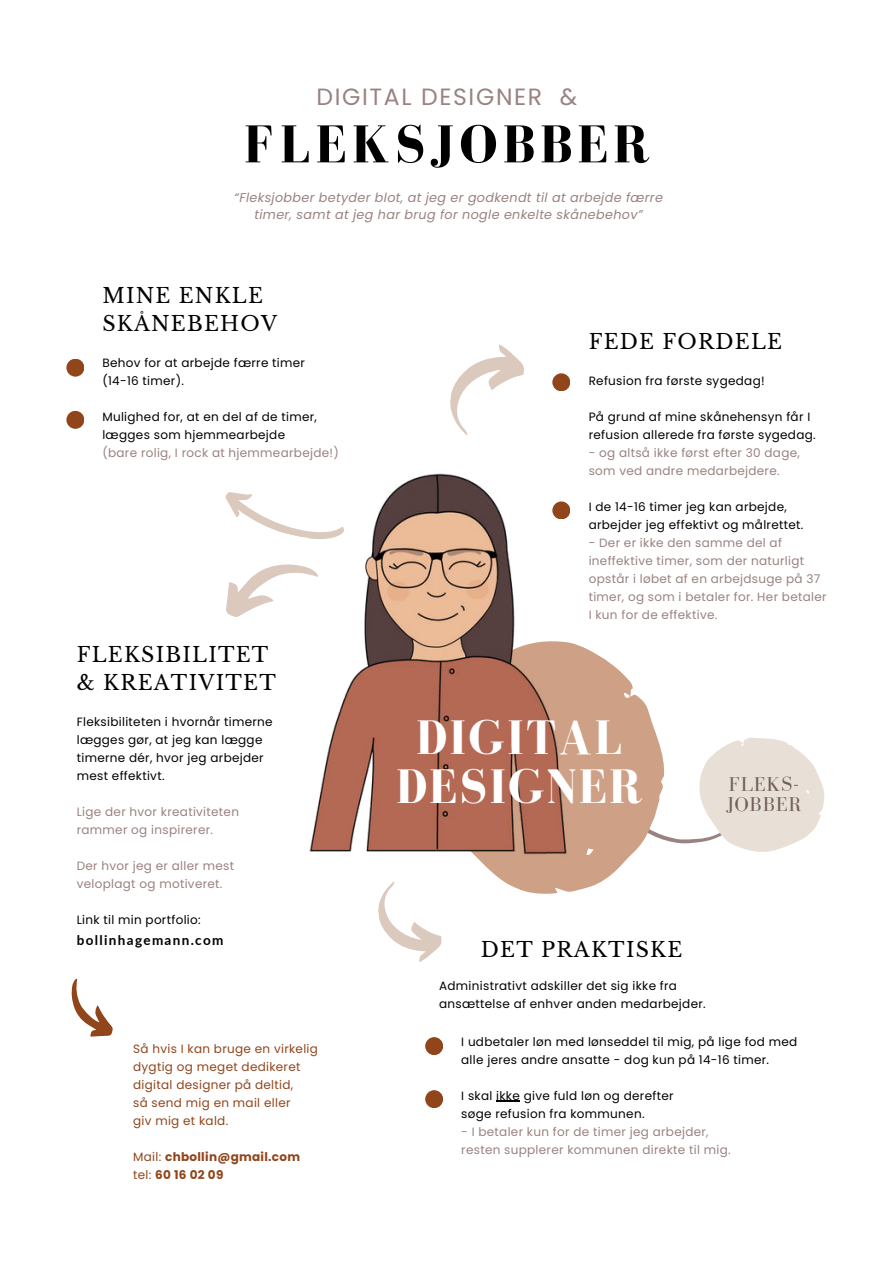
<style>
.page{position:relative;width:894px;height:1264px;background:#fff}
.page>*{position:absolute;margin:0;border:0;box-sizing:border-box;transform-origin:0 0}
.t1{font:700 54.75px "Bodoni FLF";letter-spacing:.09em;color:#000}
.t2{font:700 49.8px/49.3px "Bodoni FLF";letter-spacing:.04em;color:#fff;text-align:center}
.t3{font:23.55px "Poppins";letter-spacing:.07em;color:#998281}
.t4{font:20.7px/20.2px "Bodoni FLF";letter-spacing:.04em;color:#725e5d}
.t5{font:20.55px/28.2px "Libre Baskerville";letter-spacing:.06em;color:#000}
.t6{font:700 13.5px "Lato";letter-spacing:.1em;color:#000}
.t7{font:italic 12.75px/17px "Poppins";letter-spacing:.025em;color:#998281;text-align:center}
.t8{font:12px/18px "Poppins";letter-spacing:.025em;color:#000}
.t9{font:12px/18px "Poppins";letter-spacing:.025em;color:#998281}
.t10{font:12px/18px "Poppins";letter-spacing:.025em;color:#91451b}
.t11{font:700 12px/18px "Poppins";letter-spacing:.025em;color:#91451b}
.s1{font-weight:400}
</style>
<div class="page">
<svg style="left:576px;top:644px;width:81px;height:247px;fill:#cea086"></svg>
<img style="left:309px;top:473px;width:267px;height:421px">
<svg style="left:540px;top:736px;width:284px;height:116px"></svg>
<svg style="left:226px;top:563px;width:92px;height:54px"></svg>
<svg style="left:225px;top:492px;width:119px;height:47px"></svg>
<svg style="left:377px;top:881px;width:65px;height:81px"></svg>
<svg style="left:450px;top:344px;width:74px;height:91px"></svg>
<svg style="left:71px;top:978px;width:42px;height:58px"></svg>
<svg style="left:496px;top:1100px;width:24px;height:1px"></svg>
<div style="left:552px;top:373px;width:18px;height:18px;background:#91451b;border-radius:50%"></div>
<div style="left:552px;top:501px;width:18px;height:18px;background:#91451b;border-radius:50%"></div>
<div style="left:66px;top:359px;width:18px;height:17px;background:#91451b;border-radius:50%"></div>
<div style="left:66px;top:411px;width:18px;height:18px;background:#91451b;border-radius:50%"></div>
<div style="left:425px;top:1037px;width:18px;height:18px;background:#91451b;border-radius:50%"></div>
<div style="left:425px;top:1090px;width:18px;height:18px;background:#91451b;border-radius:50%"></div>
<h3 class="t3" style="left:316px;top:83px;width:262px">DIGITAL DESIGNER &amp;</h3>
<h1 class="t1" style="left:244px;top:114px;width:407px">FLEKSJOBBER</h1>
<p class="t7" style="left:234px;top:189px;width:430px">“Fleksjobber betyder blot, at jeg er godkendt til at arbejde færre timer, samt at jeg har brug for nogle enkelte skånebehov”</p>
<h3 class="t5" style="left:102px;top:281px;width:176px">MINE ENKLE<br>SKÅNEBEHOV</h3>
<p class="t8" style="left:102px;top:354px;width:204px">Behov for at arbejde færre timer (14-16 timer).</p>
<p class="t8" style="left:102px;top:408px;width:216px">Mulighed for, at en del af de timer, lægges som hjemmearbejde</p>
<p class="t9" style="left:102px;top:444px;width:238px">(bare rolig, I rock at hjemmearbejde!)</p>
<h3 class="t5" style="left:77px;top:640px;width:200px">FLEKSIBILITET &amp; KREATIVITET</h3>
<p class="t8" style="left:77px;top:713px;width:197px">Fleksibiliteten i hvornår timerne lægges gør, at jeg kan lægge timerne dér, hvor jeg arbejder mest effektivt.</p>
<p class="t9" style="left:77px;top:803px;width:164px">Lige der hvor kreativiteten rammer og inspirerer.</p>
<p class="t9" style="left:77px;top:857px;width:159px">Der hvor jeg er aller mest veloplagt og motiveret.</p>
<p class="t8" style="left:77px;top:911px;width:125px">Link til min portfolio:</p>
<p class="t6" style="left:77px;top:930px;width:148px">bollinhagemann.com</p>
<p class="t10" style="left:133px;top:1039px;width:186px">Så hvis I kan bruge en virkelig dygtig og meget dedikeret digital designer på deltid,<br>så send mig en mail eller<br>giv mig et kald.</p>
<p class="t11" style="left:133px;top:1147px;width:168px"><span class="s1">Mail:</span> chbollin@gmail.com <span class="s1">tel:</span> 60 16 02 09</p>
<h3 class="t5" style="left:588px;top:328px;width:195px">FEDE FORDELE</h3>
<p class="t8" style="left:588px;top:371px;width:177px">Refusion fra første sygedag!</p>
<p class="t8" style="left:588px;top:407px;width:228px">På grund af mine skånehensyn får I refusion allerede fra første sygedag.</p>
<p class="t9" style="left:588px;top:443px;width:213px">- og altså ikke først efter 30 dage, som ved andre medarbejdere.</p>
<p class="t8" style="left:588px;top:497px;width:216px">I de 14-16 timer jeg kan arbejde, arbejder jeg effektivt og målrettet.</p>
<p class="t9" style="left:588px;top:533px;width:239px">- Der er ikke den samme del af ineffektive timer, som der naturligt opstår i løbet af en arbejdsuge på 37 timer, og som i betaler for. Her betaler<br>I kun for de effektive.</p>
<h2 class="t2" style="left:396px;top:714px;width:248px">DIGITAL<br>DESIGNER</h2>
<h3 class="t4" style="left:725px;top:774px;width:77px">FLEKS-<br>JOBBER</h3>
<h3 class="t5" style="left:480px;top:935px;width:203px">DET PRAKTISKE</h3>
<p class="t8" style="left:439px;top:976px;width:268px">Administrativt adskiller det sig ikke fra ansættelse af enhver anden medarbejder.</p>
<p class="t8" style="left:461px;top:1032px;width:337px">I udbetaler løn med lønseddel til mig, på lige fod med alle jeres andre ansatte - dog kun på 14-16 timer.</p>
<p class="t8" style="left:461px;top:1086px;width:214px">I skal ikke give fuld løn og derefter søge refusion fra kommunen.</p>
<p class="t9" style="left:461px;top:1122px;width:271px">- I betaler kun for de timer jeg arbejder, resten supplerer kommunen direkte til mig.</p>
</div>
